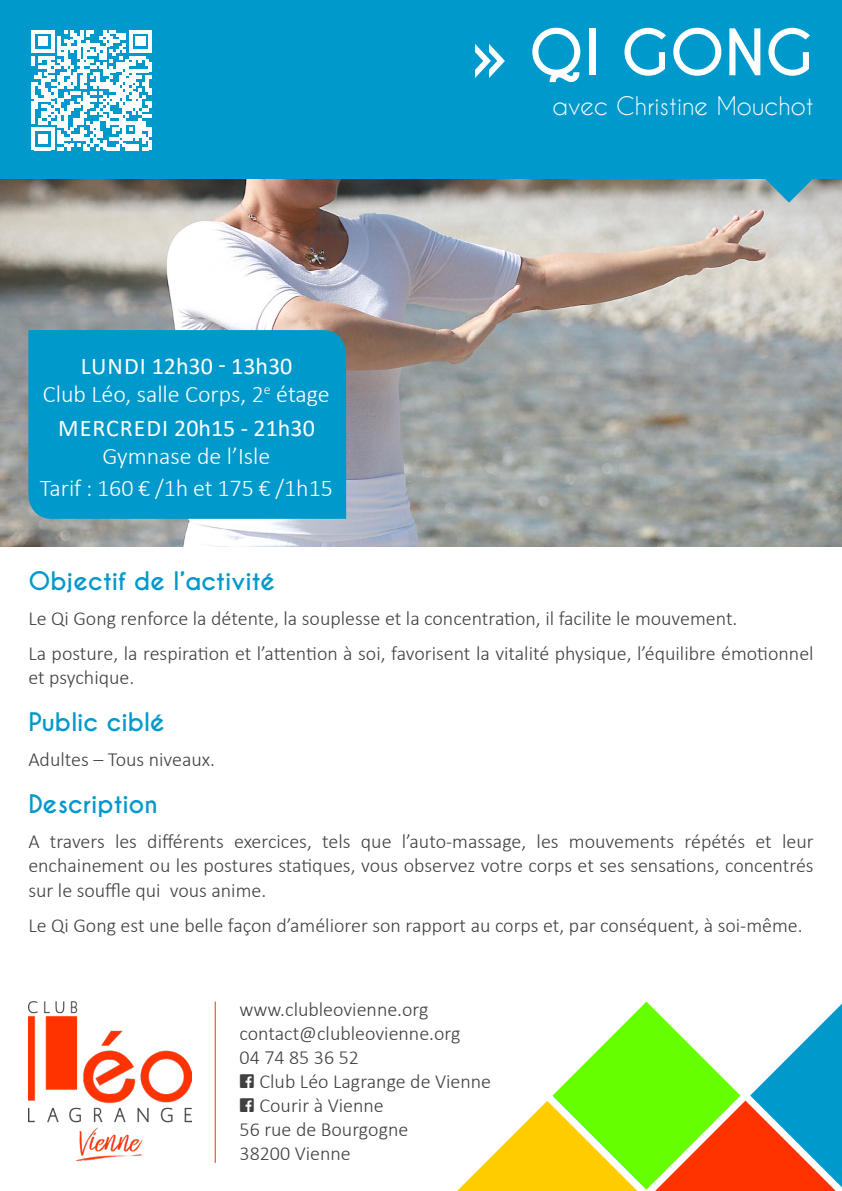
<style>
.page{position:relative;width:842px;height:1191px;background:#fff}
.page>*{position:absolute;margin:0;border:0;box-sizing:border-box;transform-origin:0 0}
.t1{font:700 60px "Caviar Dreams";color:#fff}
.t2{font:300 24px/28px "Calibri";color:#fff;text-align:center}
.t3{font:700 24px "Caviar Dreams";color:#0099cb}
.t4{font:24px "Caviar Dreams";color:#fff}
.t5{font:24px "Calibri";color:#fff}
.t6{font:300 20px/24px "Calibri";color:#404040}
.s1{font-weight:400}
.s2{font-family:"Social Icons Pro Set 1 Rounded";font-weight:400}
</style>
<div class="page">
<img style="left:0;top:178px;width:842px;height:369px">
<svg style="left:457px;top:1001px;width:385px;height:190px"></svg>
<img style="left:28px;top:1001px;width:164px;height:161px">
<hr style="left:215px;top:1001px;width:1px;height:161px;background:#f30">
<div style="left:0;top:0;width:842px;height:178px;background:#0099cb"></div>
<hr style="left:31px;top:30px;width:4px;height:23px;background:#fff">
<hr style="left:31px;top:56px;width:4px;height:10px;background:#fff">
<hr style="left:31px;top:82px;width:4px;height:16px;background:#fff">
<hr style="left:31px;top:102px;width:4px;height:22px;background:#fff">
<hr style="left:31px;top:128px;width:4px;height:22px;background:#fff">
<svg style="left:35px;top:30px;width:117px;height:120px"></svg>
<svg style="left:764px;top:178px;width:50px;height:25px"></svg>
<div style="left:28px;top:330px;width:318px;height:189px;background:#0099cb"></div>
<p class="t2" style="left:43px;top:352px;width:288px"><span class="s1">LUNDI 12h30 - 13h30<br></span>Club Léo, salle Corps, 2<sup>e</sup> étage</p>
<p class="t5" style="left:58px;top:411px;width:258px">MERCREDI 20h15 - 21h30</p>
<p class="t2" style="left:40px;top:439px;width:295px;line-height:32px">Gymnase de l’Isle<br>Tarif : 160 € /1h et 175 € /1h15</p>
<h1 class="t1" style="left:472px;top:16px;width:343px">» QI GONG</h1>
<p class="t4" style="left:552px;top:92px;width:263px">avec Christine Mouchot</p>
<p class="t3" style="left:28px;top:566px;width:249px">Objectif de l’activité</p>
<p class="t6" style="left:28px;top:600px;width:787px;line-height:35.4px">Le Qi Gong renforce la détente, la souplesse et la concentration, il facilite le mouvement.<br>La posture, la respiration et l’attention à soi, favorisent la vitalité physique, l’équilibre émotionnel</p>
<p class="t6" style="left:28px;top:665px;width:107px">et psychique.</p>
<p class="t3" style="left:28px;top:707px;width:138px">Public ciblé</p>
<p class="t6" style="left:28px;top:747px;width:188px">Adultes – Tous niveaux.</p>
<p class="t3" style="left:28px;top:789px;width:131px">Description</p>
<p class="t6" style="left:28px;top:829px;width:787px;text-align:justify">A travers les différents exercices, tels que l’auto-massage, les mouvements répétés et leur enchainement ou les postures statiques, vous observez votre corps et ses sensations, concentrés sur le souffle qui vous anime.</p>
<p class="t6" style="left:28px;top:913px;width:776px">Le Qi Gong est une belle façon d’améliorer son rapport au corps et, par conséquent, à soi-même.</p>
<p class="t6" style="left:240px;top:997px;width:253px">www.clubleovienne.org contact@clubleovienne.org<br>04 74 85 36 52<br><span class="s2">f</span> Club Léo Lagrange de Vienne <span class="s2">f</span> Courir à Vienne<br>56 rue de Bourgogne<br>38200 Vienne</p>
</div>
